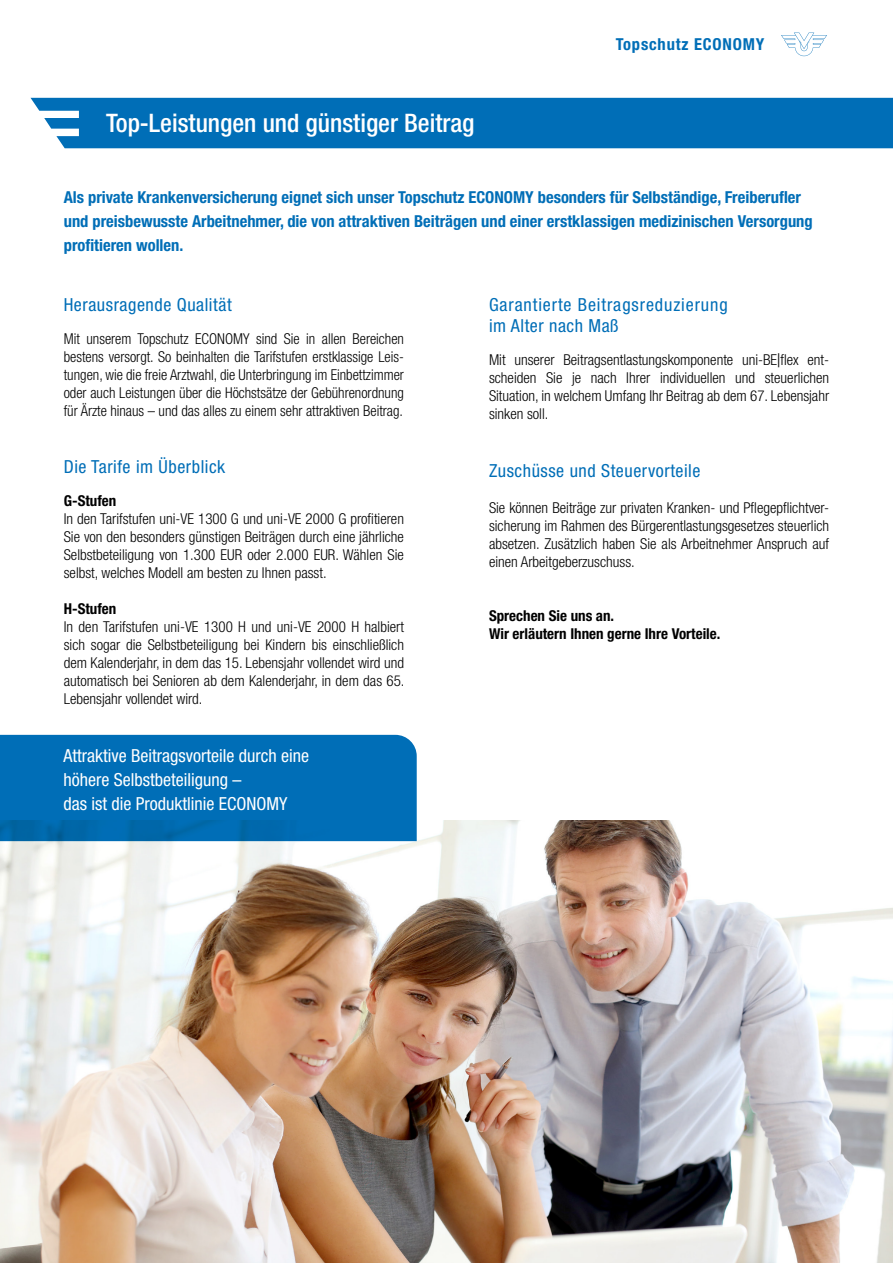
<style>
.page{position:relative;width:893px;height:1263px;background:#fff}
.page>*{position:absolute;margin:0;border:0;box-sizing:border-box;transform-origin:0 0}
.t1{font:500 condensed 25.5px "Helvetica Neue LT Std";color:#fff}
.t2{font:condensed 18px/24px "Helvetica Neue LT Std";color:#fff}
.t3{font:condensed 18px "Helvetica Neue LT Std";letter-spacing:.03em;color:#006eb7}
.t4{font:condensed 18px/21.6px "Helvetica Neue LT Std";letter-spacing:.05em;color:#006eb7}
.t5{font:700 condensed 16.5px/24px "Helvetica Neue LT Std";color:#006eb7}
.t6{font:700 condensed 16.5px "Helvetica Neue LT Std";letter-spacing:.05em;color:#006eb7}
.t7{font:300 condensed 15px/18px "Helvetica Neue LT Std";color:#000;text-align:justify}
.t8{font:700 condensed 15px/18px "Helvetica Neue LT Std";color:#000}
.s1{font-family:"Arial Narrow";font-weight:400;font-stretch:normal}
</style>
<div class="page">
<svg style="left:781px;top:33px;width:46px;height:23px"></svg>
<img style="left:0;top:821px;width:893px;height:442px">
<div style="left:31px;top:98px;width:862px;height:50px;background:#006eb7"></div>
<svg style="left:0;top:735px;width:417px;height:106px;background:#006db5"></svg>
<h1 class="t1" style="left:106px;top:108px;width:370px">Top-Leistungen und günstiger Beitrag</h1>
<p class="t6" style="left:616px;top:34px;width:150px">Topschutz ECONOMY</p>
<p class="t5" style="left:64px;top:185px;width:750px">Als private Krankenversicherung eignet sich unser Topschutz ECONOMY besonders für Selbständige, Freiberufler und preisbewusste Arbeitnehmer, die von attraktiven Beiträgen und einer erstklassigen medizinischen Versorgung profitieren wollen.</p>
<p class="t3" style="left:64px;top:294px;width:169px">Herausragende Qualität</p>
<p class="t7" style="left:64px;top:329px;width:342px">Mit unserem Topschutz ECONOMY sind Sie in allen Bereichen bestens versorgt. So beinhalten die Tarifstufen erstklassige Leis&shy;tungen, wie die freie Arztwahl, die Unterbringung im Einbettzimmer oder auch Leistungen über die Höchstsätze der Gebührenordnung für Ärzte hinaus – und das alles zu einem sehr attraktiven Beitrag.</p>
<p class="t3" style="left:64px;top:456px;width:163px">Die Tarife im Überblick</p>
<p class="t8" style="left:64px;top:492px;width:54px">G-Stufen</p>
<p class="t7" style="left:64px;top:510px;width:342px">In den Tarifstufen uni-VE 1300 G und uni-VE 2000 G profitieren Sie von den besonders günstigen Beiträgen durch eine jährliche Selbstbeteiligung von 1.300 EUR oder 2.000 EUR. Wählen Sie selbst, welches Modell am besten zu Ihnen passt.</p>
<p class="t8" style="left:64px;top:600px;width:54px">H-Stufen</p>
<p class="t7" style="left:64px;top:618px;width:342px">In den Tarifstufen uni-VE 1300 H und uni-VE 2000 H halbiert sich sogar die Selbstbeteiligung bei Kindern bis einschließlich dem Kalenderjahr, in dem das 15. Lebensjahr vollendet wird und automatisch bei Senioren ab dem Kalenderjahr, in dem das 65.<br>Lebensjahr vollendet wird.</p>
<p class="t2" style="left:63px;top:743px;width:247px">Attraktive Beitragsvorteile durch eine höhere Selbstbeteiligung –<br>das ist die Produktlinie ECONOMY</p>
<p class="t4" style="left:489px;top:293px;width:240px">Garantierte Beitragsreduzierung im Alter nach Maß</p>
<p class="t7" style="left:489px;top:351px;width:342px">Mit unserer Beitragsentlastungskomponente uni-BE<span class="s1">|</span>flex ent&shy;scheiden Sie je nach Ihrer individuellen und steuerlichen Situation, in welchem Umfang Ihr Beitrag ab dem 67. Lebensjahr sinken soll.</p>
<p class="t3" style="left:489px;top:460px;width:213px">Zuschüsse und Steuervorteile</p>
<p class="t7" style="left:489px;top:498px;width:342px">Sie können Beiträge zur privaten Kranken- und Pflegepflichtver&shy;sicherung im Rahmen des Bürgerentlastungsgesetzes steuerlich absetzen. Zusätzlich haben Sie als Arbeitnehmer Anspruch auf einen Arbeitgeberzuschuss.</p>
<p class="t8" style="left:489px;top:606px;width:233px">Sprechen Sie uns an.<br>Wir erläutern Ihnen gerne Ihre Vorteile.</p>
</div>
